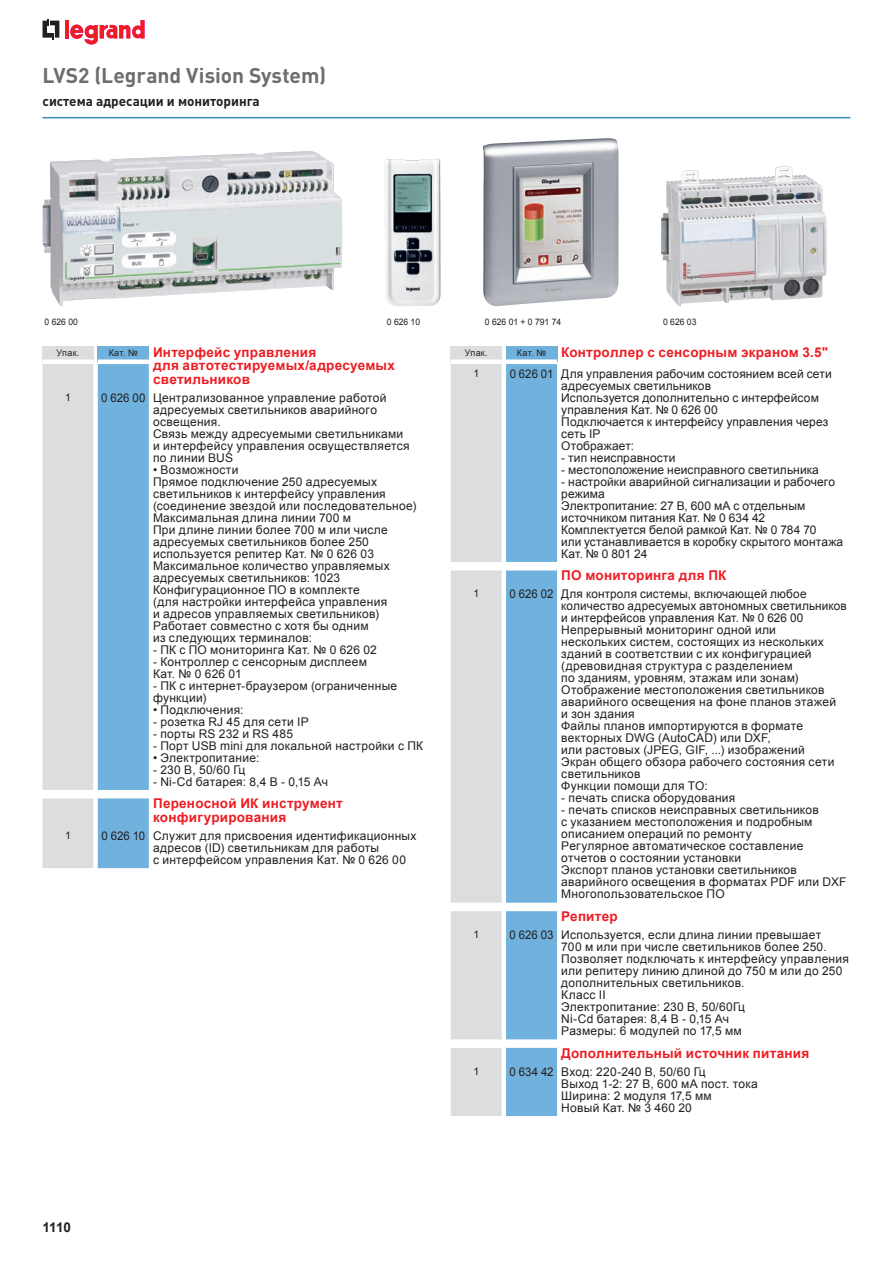
<style>
.page{position:relative;width:893px;height:1263px;background:#fff}
.page>*{position:absolute;margin:0;border:0;box-sizing:border-box;transform-origin:0 0}
.t1{font:700 21px "DIN Pro";color:#6c6d70}
.t2{font:700 13.5px/13.5px "Arial";letter-spacing:.015em;color:#ee1d23}
.t3{font:700 13.5px "DIN Pro";color:#231f20}
.t4{font:700 13.5px "Arial";color:#231f20}
.t5{font:12px/12px "Arial";letter-spacing:.025em;color:#231f20;scale:.95 1}
.t6{font:12px/12px "Arial";letter-spacing:.025em;color:#231f20}
.t7{font:10.5px "Arial";color:#231f20}
.t8{font:9px "Arial";color:#231f20;scale:.95 1}
.t9{font:9px "Arial";color:#231f20}
.s1{font-weight:400;font-size:9px;color:#231f20}
</style>
<div class="page">
<svg style="left:43px;top:19px;width:16px;height:20px"></svg>
<hr style="left:65px;top:20px;width:4px;height:18px;background:#ee1d23">
<svg style="left:70px;top:20px;width:75px;height:25px"></svg>
<svg style="left:43px;top:347px;width:106px;height:443px;background:#a9c9df"></svg>
<div style="left:43px;top:347px;width:51px;height:15px;background:#dcdddf"></div>
<div style="left:43px;top:359px;width:51px;height:5px;background:#fff"></div>
<div style="left:98px;top:347px;width:51px;height:15px;background:#70b2dd"></div>
<div style="left:98px;top:359px;width:51px;height:5px;background:#fff"></div>
<svg style="left:43px;top:798px;width:106px;height:70px;background:#aacadf"></svg>
<svg style="left:451px;top:364px;width:106px;height:198px;background:#a9c9df"></svg>
<div style="left:451px;top:347px;width:51px;height:15px;background:#dcdddf"></div>
<div style="left:451px;top:359px;width:51px;height:5px;background:#fff"></div>
<div style="left:506px;top:347px;width:51px;height:15px;background:#70b2dd"></div>
<div style="left:506px;top:359px;width:51px;height:5px;background:#fff"></div>
<svg style="left:451px;top:570px;width:106px;height:333px;background:#aacadf"></svg>
<svg style="left:451px;top:911px;width:106px;height:128px;background:#a9c9df"></svg>
<svg style="left:451px;top:1048px;width:106px;height:68px;background:#a9c9df"></svg>
<img style="left:483px;top:138px;width:136px;height:168px">
<img style="left:43px;top:151px;width:299px;height:155px">
<img style="left:385px;top:159px;width:55px;height:147px">
<img style="left:661px;top:166px;width:118px;height:140px">
<hr style="left:43px;top:117px;width:807px;height:1px;background:#3c88bb">
<h1 class="t1" style="left:43px;top:61px;width:285px">LVS2 (Legrand Vision System)</h1>
<p class="t3" style="left:43px;top:92px;width:219px">система адресации и мониторинга</p>
<p class="t8" style="left:45px;top:316px;width:37px">0 626 00</p>
<p class="t8" style="left:387px;top:316px;width:37px">0 626 10</p>
<p class="t8" style="left:485px;top:316px;width:82px">0 626 01 + 0 791 74</p>
<p class="t8" style="left:663px;top:316px;width:37px">0 626 03</p>
<p class="t9" style="left:57px;top:347px;width:24px">Упак.</p>
<p class="t2" style="left:153px;top:345px;width:243px;text-indent:-44px"><span class="s1">Кат. №</span> Интерфейс управления<br>для автотестируемых/адресуемых светильников</p>
<p class="t7" style="left:65px;top:390px;width:7px">1</p>
<p class="t5" style="left:153px;top:392px;width:272px;text-indent:-52px">0 626 00 Централизованное управление работой адресуемых светильников аварийного освещения.<br>Связь между адресуемыми светильниками и интерфейсу управления освуществляется по линии BUS</p>
<p class="t6" style="left:153px;top:464px;width:265px">• Возможности<br>Прямое подключение 250 адресуемых светильников к интерфейсу управления (соединение звездой или последовательное)<br>Максимальная длина линии 700 м<br>При длине линии более 700 м или числе адресуемых светильников более 250 используется репитер Кат. № 0 626 03<br>Максимальное количество управляемых адресуемых светильников: 1023<br>Конфигурационное ПО в комплекте<br>(для настройки интерфейса управления<br>и адресов управляемых светильников)<br>Работает совместно с хотя бы одним<br>из следующих терминалов:</p>
<p class="t6" style="left:153px;top:644px;width:225px">- ПК с ПО мониторинга Кат. № 0 626 02</p>
<p class="t6" style="left:153px;top:656px;width:215px">- Контроллер с сенсорным дисплеем<br>Кат. № 0 626 01</p>
<p class="t6" style="left:153px;top:680px;width:246px">- ПК с интернет-браузером (ограниченные функции)</p>
<p class="t6" style="left:153px;top:704px;width:92px">• Подключения:</p>
<p class="t6" style="left:153px;top:716px;width:157px">- розетка RJ 45 для сети IP</p>
<p class="t6" style="left:153px;top:728px;width:142px">- порты RS 232 и RS 485</p>
<p class="t6" style="left:153px;top:740px;width:272px">- Порт USB mini для локальной настройки с ПК</p>
<p class="t6" style="left:153px;top:752px;width:108px">• Электропитание:</p>
<p class="t6" style="left:153px;top:764px;width:94px">- 230 B, 50/60 Гц</p>
<p class="t6" style="left:153px;top:776px;width:177px">- Ni-Cd батарея: 8,4 В - 0,15 Aч</p>
<p class="t2" style="left:153px;top:797px;width:191px">Переносной ИК инструмент конфигурирования</p>
<p class="t7" style="left:65px;top:828px;width:7px">1</p>
<p class="t5" style="left:153px;top:830px;width:279px;text-indent:-52px">0 626 10 Служит для присвоения идентификационных адресов (ID) светильникам для работы<br>с интерфейсом управления Кат. № 0 626 00</p>
<p class="t9" style="left:465px;top:347px;width:24px">Упак.</p>
<p class="t2" style="left:517px;top:345px;width:313px"><span class="s1">Кат. №</span> Контроллер с сенсорным экраном 3.5"</p>
<p class="t7" style="left:473px;top:366px;width:7px">1</p>
<p class="t5" style="left:561px;top:368px;width:286px;text-indent:-52px">0 626 01 Для управления рабочим состоянием всей сети адресуемых светильников<br>Используется дополнительно с интерфейсом управления Кат. № 0 626 00<br>Подключается к интерфейсу управления через сеть IP<br>Отображает:</p>
<p class="t6" style="left:561px;top:452px;width:116px">- тип неисправности</p>
<p class="t6" style="left:561px;top:464px;width:259px">- местоположение неисправного светильника</p>
<p class="t6" style="left:561px;top:476px;width:283px">- настройки аварийной сигнализации и рабочего режима<br>Электропитание: 27 В, 600 мА с отдельным источником питания Кат. № 0 634 42<br>Комплектуется белой рамкой Кат. № 0 784 70<br>или устанавливается в коробку скрытого монтажа<br>Кат. № 0 801 24</p>
<p class="t2" style="left:561px;top:569px;width:167px">ПО мониторинга для ПК</p>
<p class="t7" style="left:473px;top:587px;width:7px">1</p>
<p class="t5" style="left:561px;top:588px;width:302px;text-indent:-52px">0 626 02 Для контроля системы, включающей любое количество адресуемых автономных светильников и интерфейсов управления Кат. № 0 626 00<br>Непрерывный мониторинг одной или<br>нескольких систем, состоящих из нескольких зданий в соответствии с их конфигурацией (древовидная структура с разделением<br>по зданиям, уровням, этажам или зонам)<br>Отображение местоположения светильников аварийного освещения на фоне планов этажей<br>и зон здания<br>Файлы планов импортируются в формате векторных DWG (AutoCAD) или DXF,<br>или растовых (JPEG, GIF, ...) изображений<br>Экран общего обзора рабочего состояния сети светильников<br>Функции помощи для ТО:</p>
<p class="t6" style="left:561px;top:792px;width:176px">- печать списка оборудования</p>
<p class="t6" style="left:561px;top:804px;width:287px">- печать списков неисправных светильников<br>с указанием местоположения и подробным описанием операций по ремонту<br>Регулярное автоматическое составление отчетов о состоянии установки<br>Экспорт планов установки светильников аварийного освещения в форматах PDF или DXF Многопользовательское ПО</p>
<p class="t2" style="left:561px;top:910px;width:58px">Репитер</p>
<p class="t7" style="left:473px;top:927px;width:7px">1</p>
<p class="t5" style="left:561px;top:929px;width:304px;text-indent:-52px">0 626 03 Используется, если длина линии превышает<br>700 м или при числе светильников более 250.<br>Позволяет подключать к интерфейсу управления или репитеру линию длиной до 750 м или до 250 дополнительных светильников.<br>Класс II<br>Электропитание: 230 В, 50/60Гц<br>Ni-Cd батарея: 8,4 В - 0,15 Aч<br>Размеры: 6 модулей по 17,5 мм</p>
<p class="t2" style="left:561px;top:1047px;width:249px">Дополнительный источник питания</p>
<p class="t7" style="left:473px;top:1064px;width:7px">1</p>
<p class="t5" style="left:561px;top:1066px;width:208px;text-indent:-52px">0 634 42 Вход: 220-240 В, 50/60 Гц<br>Выход 1-2: 27 В, 600 мА пост. тока<br>Ширина: 2 модуля 17,5 мм<br>Новый Кат. № 3 460 20</p>
<p class="t4" style="left:43px;top:1219px;width:30px">1110</p>
</div>
